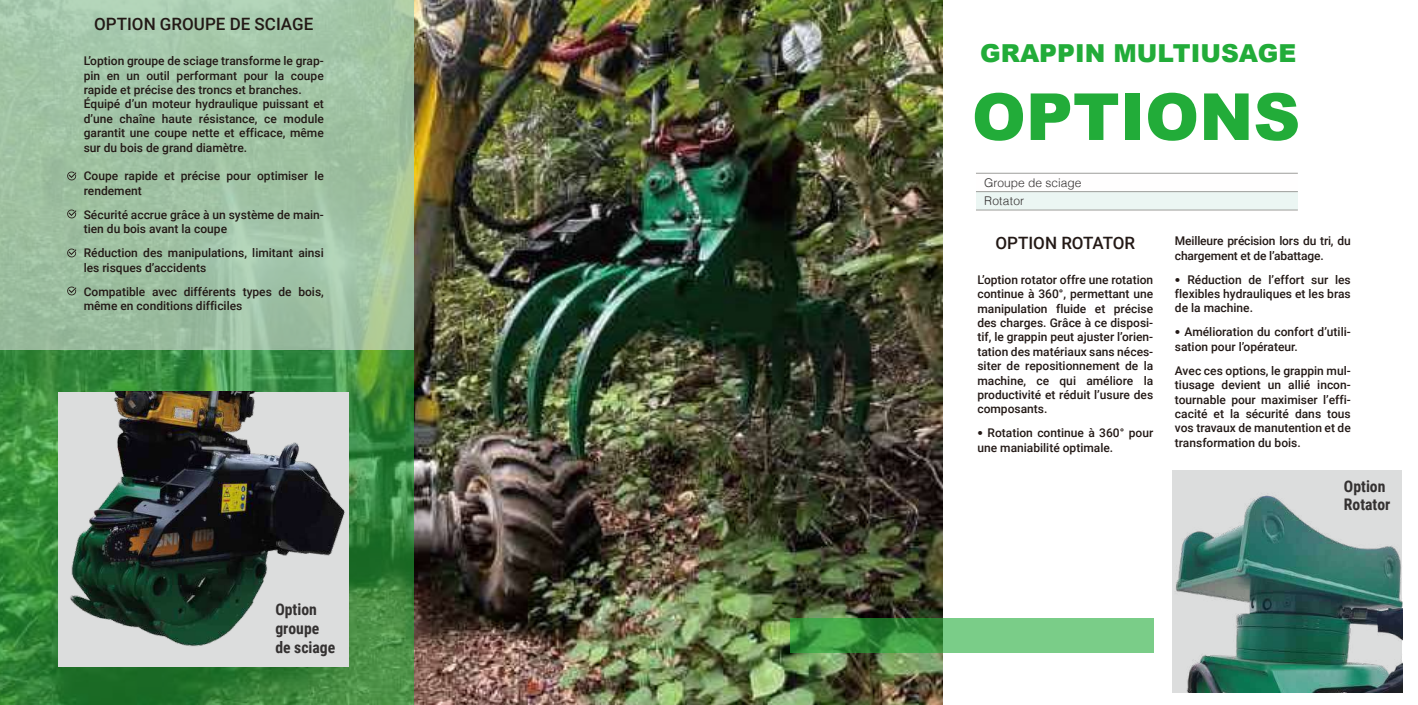
<style>
.page{position:relative;width:1418px;height:705px;background:#fff}
.page>*{position:absolute;margin:0;border:0;box-sizing:border-box;transform-origin:0 0}
.t1{font:900 65px "Arial";color:#22ac39}
.t2{font:900 24.8px "Arial";color:#22ac39}
.t3{font:500 17px "Roboto";color:#231916}
.t4{font:700 16px/18.8px "Roboto Condensed";color:#343131}
.t5{font:500 12px/14.4px "Roboto";color:#231916}
.t6{font:300 12px/18.4px "Helvetica";color:#343131}
.s1{font-family:"Helvetica";font-weight:300;font-size:11px}
</style>
<div class="page">
<img style="left:414px;top:0;width:528px;height:705px">
<svg style="left:0;top:349px;width:414px;height:356px;background:#3a893d"></svg>
<div style="left:976px;top:192px;width:321px;height:18px;background:#ebf6f3"></div>
<hr style="left:976px;top:191px;width:321px;height:1px;background:#9e9e9b">
<hr style="left:976px;top:210px;width:321px;height:1px;background:#9e9e9b">
<hr style="left:976px;top:173px;width:321px;height:1px;background:#9e9e9b">
<img style="left:59px;top:391px;width:290px;height:291px">
<svg style="left:790px;top:618px;width:363px;height:34px;background:#5db467"></svg>
<svg style="left:0;top:0;width:414px;height:349px;background:#a1c3a4"></svg>
<svg style="left:67px;top:171px;width:9px;height:9px"></svg>
<svg style="left:67px;top:209px;width:9px;height:9px"></svg>
<svg style="left:67px;top:248px;width:9px;height:9px"></svg>
<svg style="left:67px;top:286px;width:9px;height:9px"></svg>
<div style="left:1172px;top:469px;width:229px;height:223px;background:#dcdddd"></div>
<img style="left:1175px;top:495px;width:226px;height:197px">
<h3 class="t3" style="left:94px;top:12px;width:221px">OPTION GROUPE DE SCIAGE</h3>
<p class="t5" style="left:84px;top:53px;width:242px">L’option groupe de sciage transforme le grap&shy;pin en un outil performant pour la coupe rapide et précise des troncs et branches.<br>Équipé d’un moteur hydraulique puissant et d’une chaîne haute résistance, ce module garantit une coupe nette et efficace, même sur du bois de grand diamètre.</p>
<p class="t5" style="left:84px;top:168px;width:242px">Coupe rapide et précise pour optimiser le rendement</p>
<p class="t5" style="left:84px;top:207px;width:242px">Sécurité accrue grâce à un système de main&shy;tien du bois avant la coupe</p>
<p class="t5" style="left:84px;top:245px;width:241px">Réduction des manipulations, limitant ainsi les risques d’accidents</p>
<p class="t5" style="left:84px;top:284px;width:241px">Compatible avec différents types de bois, même en conditions difficiles</p>
<h3 class="t4" style="left:275px;top:599px;width:61px">Option groupe de sciage</h3>
<h2 class="t2" style="left:980px;top:35px;width:318px">GRAPPIN MULTIUSAGE</h2>
<h1 class="t1" style="left:971px;top:70px;width:330px">OPTIONS</h1>
<p class="t6" style="left:984px;top:172px;width:99px">Groupe de sciage<br>Rotator</p>
<h3 class="t3" style="left:995px;top:231px;width:141px">OPTION ROTATOR</h3>
<p class="t5" style="left:977px;top:272px;width:177px;text-align:justify">L’option rotator offre une rotation continue à 360°, permettant une manipulation fluide et précise des charges. Grâce à ce disposi&shy;tif, le grappin peut ajuster l’orien&shy;tation des matériaux sans néces&shy;siter de repositionnement de la machine, ce qui améliore la productivité et réduit l’usure des composants.</p>
<p class="t5" style="left:977px;top:425px;width:177px"><span class="s1">•</span> Rotation continue à 360° pour une maniabilité optimale.</p>
<p class="t5" style="left:1174px;top:233px;width:177px">Meilleure précision lors du tri, du chargement et de l’abattage.</p>
<p class="t5" style="left:1174px;top:272px;width:177px;text-align:justify"><span class="s1">•</span> Réduction de l’effort sur les flexibles hydrauliques et les bras de la machine.</p>
<p class="t5" style="left:1174px;top:324px;width:177px"><span class="s1">•</span> Amélioration du confort d’utili&shy;sation pour l’opérateur.</p>
<p class="t5" style="left:1174px;top:363px;width:177px;text-align:justify">Avec ces options, le grappin mul&shy;tiusage devient un allié incon&shy;tournable pour maximiser l’effi&shy;cacité et la sécurité dans tous vos travaux de manutention et de transformation du bois.</p>
<h3 class="t4" style="left:1343px;top:476px;width:48px">Option<br>Rotator</h3>
</div>
